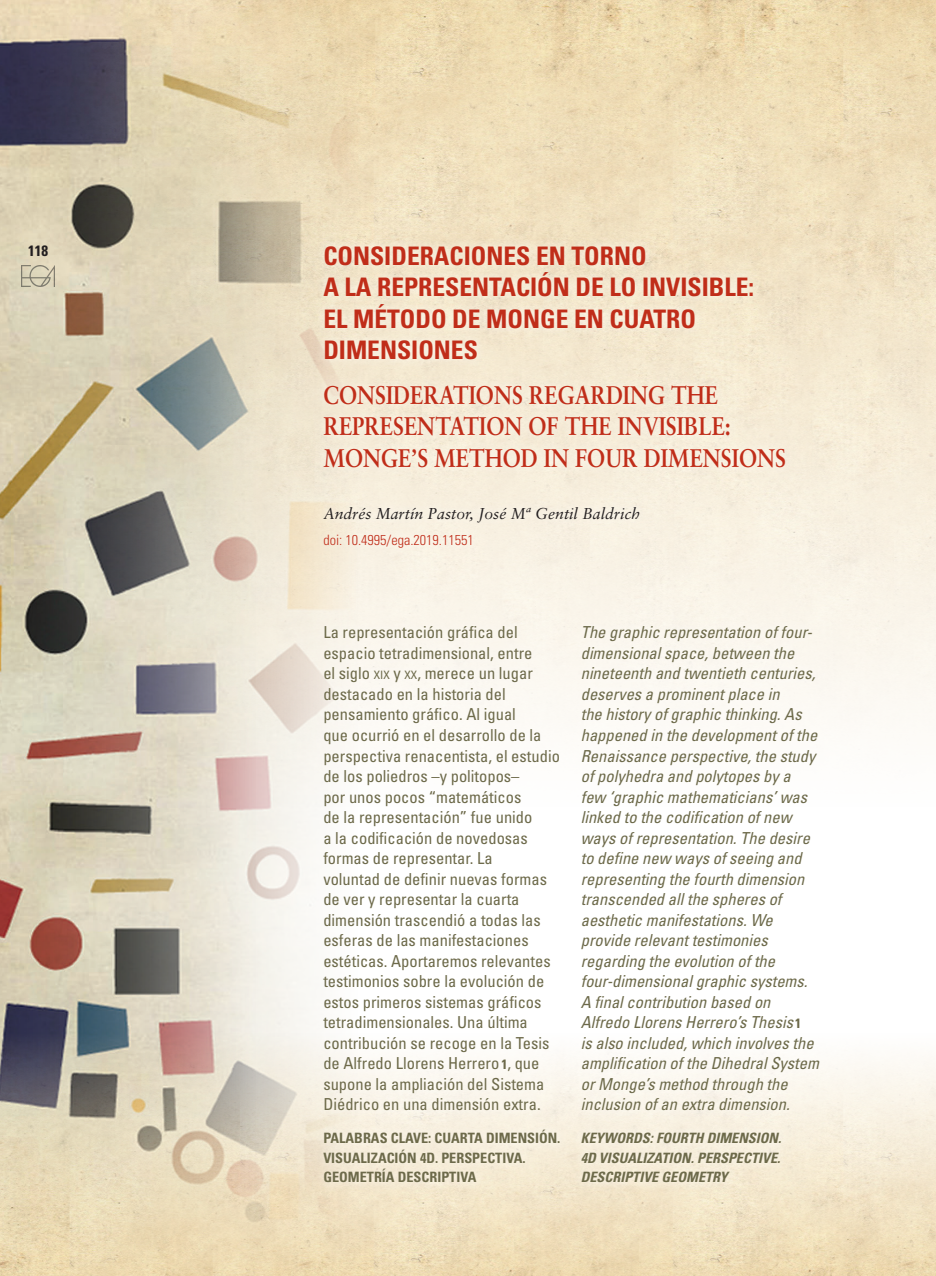
<style>
.page{position:relative;width:936px;height:1276px;background:#fff}
.page>*{position:absolute;margin:0;border:0;box-sizing:border-box;transform-origin:0 0}
.TITULO_ARTICULO_CAST{font:700 condensed 25.5px/31.5px "Univers";color:#c02d19}
.TITULO_ARTICULO_INGL{font:700 25.5px/31.5px "Sabon";color:#c02d19;scale:.85 1}
.ENTRADILLA_INGLES{font:italic condensed 16.5px/20.5px "Univers";color:#6d6a4a}
.ENTRADILLA_CASTELLAN{font:condensed 16.5px/20.5px "Univers";color:#6d6a4a}
.AUTOR_ARTICULO{font:italic 15.75px "Sabon";color:#231f20}
.t1{font:700 condensed 15px "Univers";color:#231f20}
.ENTRADILLA_CASTELLAN-2{font:700 condensed 14.25px "Univers";color:#6d6a4a}
.ENTRADILLA_INGLES-2{font:italic 700 condensed 14.25px/19.8px "Univers";color:#6d6a4a;text-align:justify}
.AUTOR_ARTICULO-2{font:300 condensed 14.25px "Univers";color:#c02d19}
.s1{font-size:11.55px}
.s2{font-weight:700;font-size:13.5px}
.s3{font-weight:700;font-style:normal;font-size:13.5px}
</style>
<div class="page">
<img style="left:357px;top:0;width:578px;height:723px">
<img style="left:255px;top:0;width:102px;height:1031px">
<img style="left:0;top:0;width:255px;height:1031px">
<div style="left:313px;top:236px;width:525px;height:354px;background:#fff;opacity:.75"></div>
<img style="left:22px;top:265px;width:33px;height:21px">
<img style="left:0;top:1031px;width:935px;height:245px">
<div style="left:313px;top:616px;width:281px;height:598px;background:#fff;opacity:.75"></div>
<div style="left:570px;top:616px;width:288px;height:598px;background:#fff;opacity:.75"></div>
<p class="t1" style="left:28px;top:242px;width:21px">118</p>
<p class="TITULO_ARTICULO_CAST" style="left:323px;top:240px;width:432px">CONSIDERACIONES EN TORNO<br>A LA REPRESENTACIÓN DE LO INVISIBLE:<br>EL MÉTODO DE MONGE EN CUATRO<br>DIMENSIONES</p>
<p class="TITULO_ARTICULO_INGL" style="left:323px;top:378px;width:546px">CONSIDERATIONS REGARDING THE<br>REPRESENTATION OF THE INVISIBLE:<br>MONGE’S METHOD IN FOUR DIMENSIONS</p>
<p class="AUTOR_ARTICULO" style="left:323px;top:504px;width:318px">Andrés Martín Pastor, José Mª Gentil Baldrich</p>
<p class="AUTOR_ARTICULO-2" style="left:323px;top:532px;width:152px">doi: 10.4995/ega.2019.11551</p>
<p class="ENTRADILLA_CASTELLAN" style="left:323px;top:622px;width:238px">La representación gráfica del espacio tetradimensional, entre<br>el siglo <span class="s1">XIX</span> y <span class="s1">XX</span>, merece un lugar destacado en la historia del pensamiento gráfico. Al igual<br>que ocurrió en el desarrollo de la perspectiva renacentista, el estudio de los poliedros –y politopos–<br>por unos pocos “matemáticos<br>de la representación” fue unido<br>a la codificación de novedosas formas de representar. La<br>voluntad de definir nuevas formas de ver y representar la cuarta dimensión trascendió a todas las esferas de las manifestaciones estéticas. Aportaremos relevantes testimonios sobre la evolución de estos primeros sistemas gráficos tetradimensionales. Una última contribución se recoge en la Tesis de Alfredo Llorens Herrero <span class="s2">1</span>, que supone la ampliación del Sistema<br>Diédrico en una dimensión extra.</p>
<p class="ENTRADILLA_CASTELLAN-2" style="left:323px;top:1129px;width:17px">PALABRAS</p>
<p class="ENTRADILLA_CASTELLAN-2" style="left:391px;top:1129px;width:9px">CLAVE</p>
<p class="ENTRADILLA_CASTELLAN-2" style="left:428px;top:1129px;width:24px">: CUARTA</p>
<p class="ENTRADILLA_CASTELLAN-2" style="left:486px;top:1129px;width:9px">DIMENSIÓN</p>
<p class="ENTRADILLA_CASTELLAN-2" style="left:557px;top:1129px;width:5px">.</p>
<p class="ENTRADILLA_CASTELLAN-2" style="left:323px;top:1148px;width:16px">VISUALI</p>
<p class="ENTRADILLA_CASTELLAN-2" style="left:371px;top:1148px;width:16px">ZACIÓN</p>
<p class="ENTRADILLA_CASTELLAN-2" style="left:420px;top:1148px;width:38px">4D. PERSPECTIVA</p>
<p class="ENTRADILLA_CASTELLAN-2" style="left:522px;top:1148px;width:5px">.</p>
<p class="ENTRADILLA_CASTELLAN-2" style="left:323px;top:1168px;width:18px">GEOMETR</p>
<p class="ENTRADILLA_CASTELLAN-2" style="left:382px;top:1168px;width:33px">ÍA DESCRIPTIVA</p>
<p class="ENTRADILLA_INGLES" style="left:580px;top:622px;width:240px">The graphic representation of four&shy;dimensional space, between the nineteenth and twentieth centuries, deserves a prominent place in<br>the history of graphic thinking. As happened in the development of the Renaissance perspective, the study of polyhedra and polytopes by a few ‘graphic mathematicians’ was linked to the codification of new ways of representation. The desire to define new ways of seeing and representing the fourth dimension transcended all the spheres of aesthetic manifestations. We provide relevant testimonies regarding the evolution of the four-dimensional graphic systems.<br>A final contribution based on Alfredo Llorens Herrero’s Thesis <span class="s3">1<br></span>is also included, which involves the amplification of the Dihedral System or Monge’s method through the inclusion of an extra dimension.</p>
<p class="ENTRADILLA_INGLES-2" style="left:580px;top:1127px;width:202px">KEYWORDS: FOURTH DIMENSION.<br>4D VISUALIZATION. PERSPECTIVE.<br>DESCRIPTIVE GEOMETRY</p>
</div>
